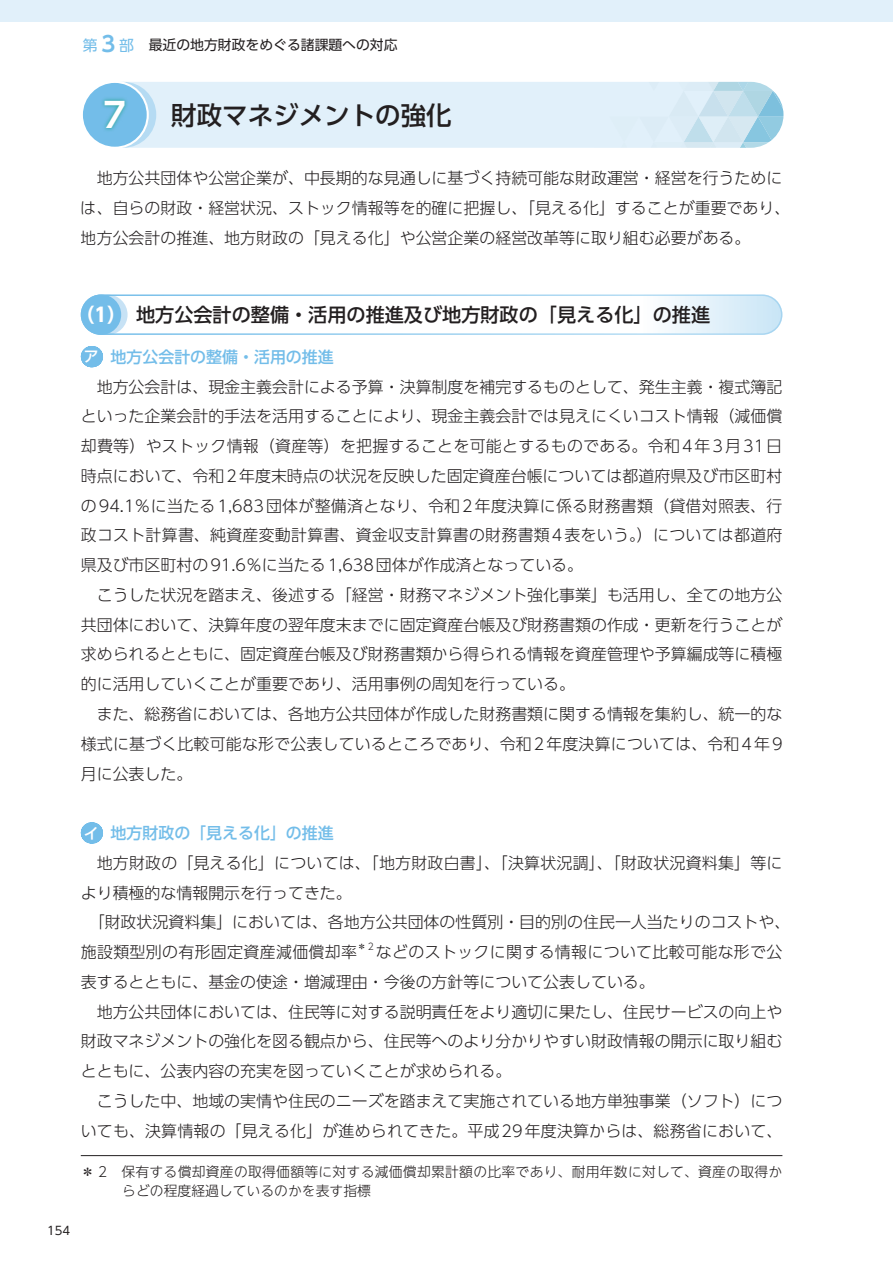
<style>
.page{position:relative;width:893px;height:1263px;background:#fff}
.page>*{position:absolute;margin:0;border:0;box-sizing:border-box;transform-origin:0 0}
.t1{font:700 34.05px "UD Shin Go Pr 6 N De";color:#fff}
.t2{font:500 25.5px "UD Shin Go Pr 6 N";color:#231f20}
.t3{font:500 19.2px "UD Shin Go Pr 6 N";color:#231f20}
.t4{font:300 15.9px/29.7px "UD Shin Go Pr 6 N";color:#231f20}
.t5{font:300 15.9px "UD Shin Go Pr 6 N";letter-spacing:.02em;color:#231f20}
.t6{font:500 15.9px "UD Shin Go Pr 6 N";color:#73bde9}
.t7{font:300 13.8px/19.2px "UD Shin Go NT Pr 6 N";letter-spacing:.02em;color:#231f20}
.t8{font:13.8px "UD Shin Go Pr 6 N";color:#231f20}
.t9{font:11.7px "UD Shin Go Pr 6 N";color:#231f20}
.t10{font:300 9.3px "UD Shin Go Pr 6 N";color:#231f20}
.s1{font-size:14.85px;color:#73bde9}
.s2{font-family:"UD Shin Go Pr 6 N De";font-weight:700;font-size:21.3px;color:#73bde9}
.s3{font-weight:700;color:#fff}
.s4{font-size:14.85px;color:#fff}
</style>
<div class="page">
<svg style="left:91px;top:346px;width:1px;height:21px"></svg>
<svg style="left:91px;top:822px;width:1px;height:21px"></svg>
<div style="left:87px;top:294px;width:41px;height:41px;background:#c7e2f5;border-radius:50%"></div>
<div style="left:81px;top:294px;width:40px;height:41px;background:#73bde9;border-radius:50%"></div>
<svg style="left:668px;top:296px;width:114px;height:39px"></svg>
<div style="left:81px;top:294px;width:701px;height:41px;border:1px solid #73bde9;border-radius:19px"></div>
<hr style="left:81px;top:1155px;width:701px;height:1px;background:#231f20">
<div style="left:82px;top:82px;width:701px;height:66px;background:#e1f0fa;border-radius:33px"></div>
<svg style="left:684px;top:82px;width:99px;height:66px"></svg>
<svg style="left:90px;top:82px;width:66px;height:66px"></svg>
<div style="left:82px;top:82px;width:66px;height:66px;background:#73bde9;border-radius:50%"></div>
<div style="left:81px;top:81px;width:68px;height:68px;border:2px solid #fff;border-radius:50%"></div>
<div style="left:100px;top:96px;width:29px;height:36px;background:#009b69;opacity:.75"></div>
<div style="left:0;top:0;width:893px;height:21px;background:#e1f0fa"></div>
<p class="t8" style="left:83px;top:34px;width:316px"><span class="s1">第</span><span class="s2">３</span><span class="s1">部</span> 最近の地方財政をめぐる諸課題への対応</p>
<h1 class="t1" style="left:104px;top:87px;width:24px">7</h1>
<h2 class="t2" style="left:171px;top:94px;width:282px">財政マネジメントの強化</h2>
<p class="t4" style="left:81px;top:163px;width:711px;text-indent:16px">地方公共団体や公営企業が、中長期的な見通しに基づく持続可能な財政運営・経営を行うためには、自らの財政・経営状況、ストック情報等を的確に把握し、「見える化」することが重要であり、地方公会計の推進、地方財政の「見える化」や公営企業の経営改革等に取り組む必要がある。</p>
<p class="t3" style="left:75px;top:299px;width:636px"><span class="s3">（1）</span> 地方公会計の整備・活用の推進及び地方財政の「見える化」の推進</p>
<p class="t6" style="left:84px;top:344px;width:251px"><span class="s4">ア</span> 地方公会計の整備・活用の推進</p>
<p class="t4" style="left:97px;top:371px;width:687px">地方公会計は、現金主義会計による予算・決算制度を補完するものとして、発生主義・複式簿記</p>
<p class="t4" style="left:81px;top:401px;width:703px">といった企業会計的手法を活用することにより、現金主義会計では見えにくいコスト情報（減価償</p>
<p class="t4" style="left:81px;top:431px;width:703px">却費等）やストック情報（資産等）を把握することを可能とするものである。令和4年3月31日</p>
<p class="t4" style="left:81px;top:460px;width:703px">時点において、令和2年度末時点の状況を反映した固定資産台帳については都道府県及び市区町村</p>
<p class="t5" style="left:81px;top:493px;width:703px">の94.1％に当たる1,683団体が整備済となり、令和2年度決算に係る財務書類（貸借対照表、行</p>
<p class="t4" style="left:81px;top:520px;width:703px">政コスト計算書、純資産変動計算書、資金収支計算書の財務書類4表をいう。）については都道府</p>
<p class="t4" style="left:81px;top:550px;width:504px">県及び市区町村の91.6％に当たる1,638団体が作成済となっている。</p>
<p class="t4" style="left:97px;top:579px;width:687px">こうした状況を踏まえ、後述する「経営・財務マネジメント強化事業」も活用し、全ての地方公</p>
<p class="t4" style="left:81px;top:609px;width:703px">共団体において、決算年度の翌年度末までに固定資産台帳及び財務書類の作成・更新を行うことが</p>
<p class="t4" style="left:81px;top:639px;width:703px">求められるとともに、固定資産台帳及び財務書類から得られる情報を資産管理や予算編成等に積極</p>
<p class="t4" style="left:81px;top:669px;width:496px">的に活用していくことが重要であり、活用事例の周知を行っている。</p>
<p class="t4" style="left:97px;top:698px;width:687px">また、総務省においては、各地方公共団体が作成した財務書類に関する情報を集約し、統一的な</p>
<p class="t4" style="left:81px;top:728px;width:703px">様式に基づく比較可能な形で公表しているところであり、令和2年度決算については、令和4年9</p>
<p class="t4" style="left:81px;top:758px;width:113px">月に公表した。</p>
<p class="t9" style="left:47px;top:1221px;width:25px">154</p>
<p class="t6" style="left:84px;top:820px;width:251px"><span class="s4">イ</span> 地方財政の「見える化」の推進</p>
<p class="t4" style="left:97px;top:847px;width:687px">地方財政の「見える化」については、「地方財政白書」、「決算状況調」、「財政状況資料集」等に</p>
<p class="t4" style="left:81px;top:877px;width:273px">より積極的な情報開示を行ってきた。</p>
<p class="t4" style="left:89px;top:907px;width:703px">「財政状況資料集」においては、各地方公共団体の性質別・目的別の住民一人当たりのコストや、</p>
<p class="t5" style="left:81px;top:939px;width:278px">施設類型別の有形固定資産減価償却率</p>
<p class="t10" style="left:357px;top:939px;width:18px">＊2</p>
<p class="t4" style="left:81px;top:937px;width:703px;text-indent:295px">などのストックに関する情報について比較可能な形で公表するとともに、基金の使途・増減理由・今後の方針等について公表している。</p>
<p class="t4" style="left:81px;top:996px;width:703px;text-align:justify;text-indent:16px">地方公共団体においては、住民等に対する説明責任をより適切に果たし、住民サービスの向上や財政マネジメントの強化を図る観点から、住民等へのより分かりやすい財政情報の開示に取り組むとともに、公表内容の充実を図っていくことが求められる。</p>
<p class="t4" style="left:81px;top:1085px;width:703px;text-align:right">こうした中、地域の実情や住民のニーズを踏まえて実施されている地方単独事業（ソフト）についても、決算情報の「見える化」が進められてきた。平成29年度決算からは、総務省において、</p>
<p class="t7" style="left:122px;top:1162px;width:662px;text-indent:-41px">＊ 2　保有する償却資産の取得価額等に対する減価償却累計額の比率であり、耐用年数に対して、資産の取得からどの程度経過しているのかを表す指標</p>
</div>
